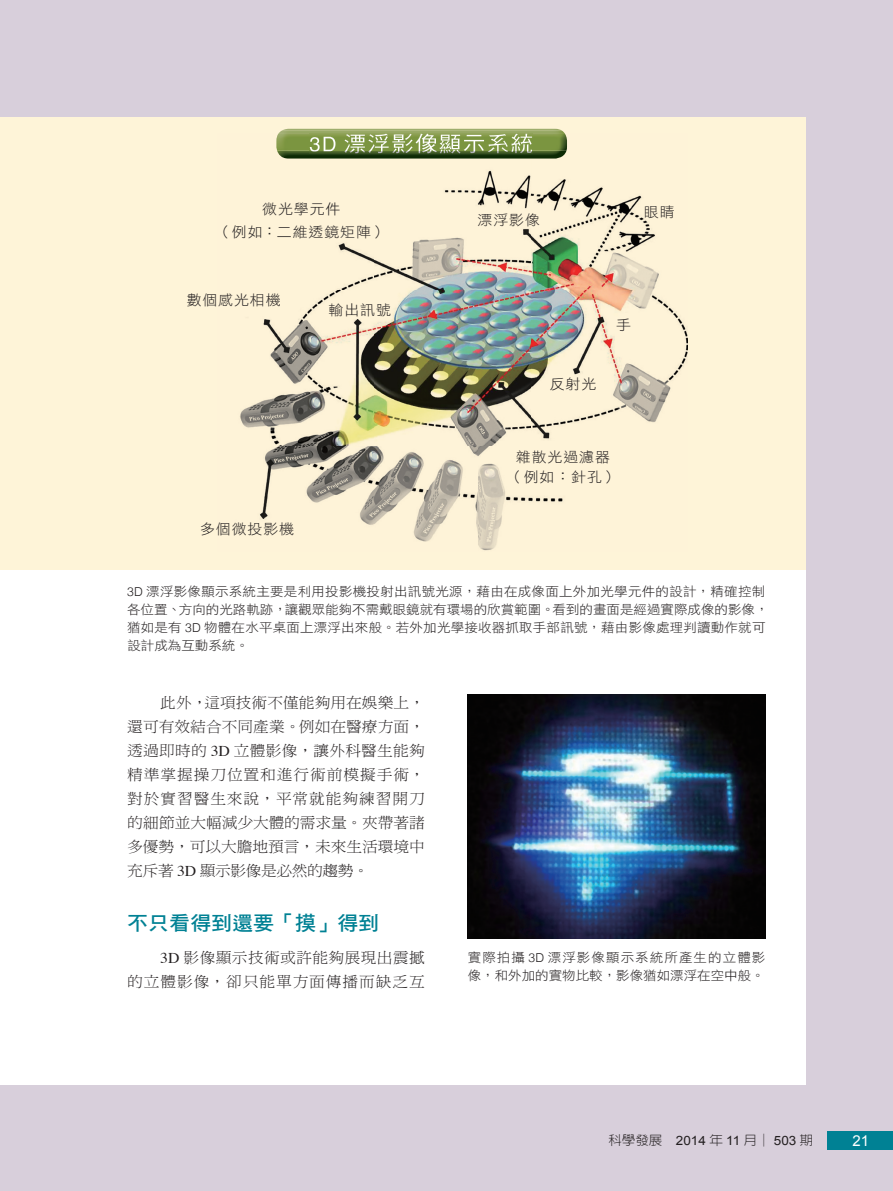
<style>
.page{position:relative;width:893px;height:1191px;background:#d8cfdb}
.page>*{position:absolute;margin:0;border:0;box-sizing:border-box;transform-origin:0 0}
.t1{font:19.95px "DF Hei Std W7";color:#008194;scale:1.05 1}
.t2{font:15px/24px "DF Ming Std W3";letter-spacing:-.005em;color:#231f20;text-align:justify;scale:1.05 1}
.t3{font:15px/24px "DF Ming Std W3";letter-spacing:.055em;color:#231f20;text-align:right;scale:1.05 1}
.t4{font:15px "Arial";color:#fff}
.t5{font:14.25px/20.1px "DF Hei Std W3";letter-spacing:.06em;color:#231f20;text-align:center;scale:1.05 1}
.t6{font:12.9px/18px "DF Hei Std W3";letter-spacing:.015em;color:#231f20;scale:1.05 1}
.t7{font:12.9px/18px "DF Hei Std W3";letter-spacing:.08em;color:#231f20;scale:1.05 1}
.t8{font:12.9px "Arial";color:#231f20;scale:1.05 1}
.s1{font-family:"Helvetica";font-weight:300;font-size:12.3px}
.s2{font-family:"Times"}
.s3{font-family:"AR New Hei B5";font-weight:300}
</style>
<div class="page">
<div style="left:0;top:118px;width:805px;height:966px;background:#fff"></div>
<div style="left:828px;top:1131px;width:65px;height:18px;background:#008194"></div>
<div style="left:0;top:118px;width:805px;height:452px;background:#fef4d8"></div>
<img style="left:281px;top:129px;width:281px;height:2px">
<img style="left:278px;top:131px;width:287px;height:3px">
<img style="left:240px;top:158px;width:134px;height:289px">
<img style="left:374px;top:158px;width:157px;height:289px">
<img style="left:531px;top:158px;width:157px;height:281px">
<img style="left:260px;top:447px;width:303px;height:104px">
<img style="left:276px;top:134px;width:291px;height:24px">
<img style="left:310px;top:134px;width:222px;height:19px">
<img style="left:468px;top:694px;width:297px;height:244px">
<p class="t5" style="left:262px;top:198px;width:76px">微光學元件</p>
<p class="t5" style="left:216px;top:222px;width:164px">（例如：二維透鏡矩陣）</p>
<p class="t5" style="left:187px;top:290px;width:91px">數個感光相機</p>
<p class="t5" style="left:329px;top:299px;width:61px">輸出訊號</p>
<p class="t5" style="left:200px;top:518px;width:91px">多個微投影機</p>
<p class="t5" style="left:478px;top:209px;width:61px">漂浮影像</p>
<p class="t5" style="left:644px;top:201px;width:31px">眼睛</p>
<p class="t5" style="left:550px;top:373px;width:46px">反射光</p>
<p class="t5" style="left:616px;top:314px;width:16px">手</p>
<p class="t5" style="left:508px;top:447px;width:106px">雜散光過濾器（例如：針孔）</p>
<p class="t6" style="left:127px;top:582px;width:612px"><span class="s1">3D</span> 漂浮影像顯示系統主要是利用投影機投射出訊號光源，藉由在成像面上外加光學元件的設計，精確控制各位置、方向的光路軌跡，讓觀眾能夠不需戴眼鏡就有環場的欣賞範圍。看到的畫面是經過實際成像的影像，猶如是有 <span class="s1">3D</span> 物體在水平桌面上漂浮出來般。若外加光學接收器抓取手部訊號，藉由影像處理判讀動作就可設計成為互動系統。</p>
<p class="t2" style="left:127px;top:690px;width:285px;text-indent:33px">此外，這項技術不僅能夠用在娛樂上，還可有效結合不同產業。例如在醫療方面，透過即時的 <span class="s2">3D</span> 立體影像，讓外科醫生能夠精準掌握操刀位置和進行術前模擬手術，對於實習醫生來說，平常就能夠練習開刀的細節並大幅減少大體的需求量。夾帶著諸多優勢，可以大膽地預言，未來生活環境中充斥著 <span class="s2">3D</span> 顯示影像是必然的趨勢。</p>
<h1 class="t1" style="left:127px;top:912px;width:241px">不只看得到還要「摸」得到</h1>
<p class="t3" style="left:127px;top:945px;width:285px"><span class="s2">3D</span> 影像顯示技術或許能夠展現出震撼<br>的立體影像，卻只能單方面傳播而缺乏互</p>
<p class="t7" style="left:468px;top:947px;width:285px">實際拍攝 <span class="s1">3D</span> 漂浮影像顯示系統所產生的立體影像，和外加的實物比較，影像猶如漂浮在空中般。</p>
<p class="t8" style="left:608px;top:1132px;width:197px"><span class="s3">科學發展</span> 2014 <span class="s3">年</span> 11 <span class="s3">月│</span> 503 <span class="s3">期</span></p>
<p class="t4" style="left:852px;top:1131px;width:18px">21</p>
</div>
